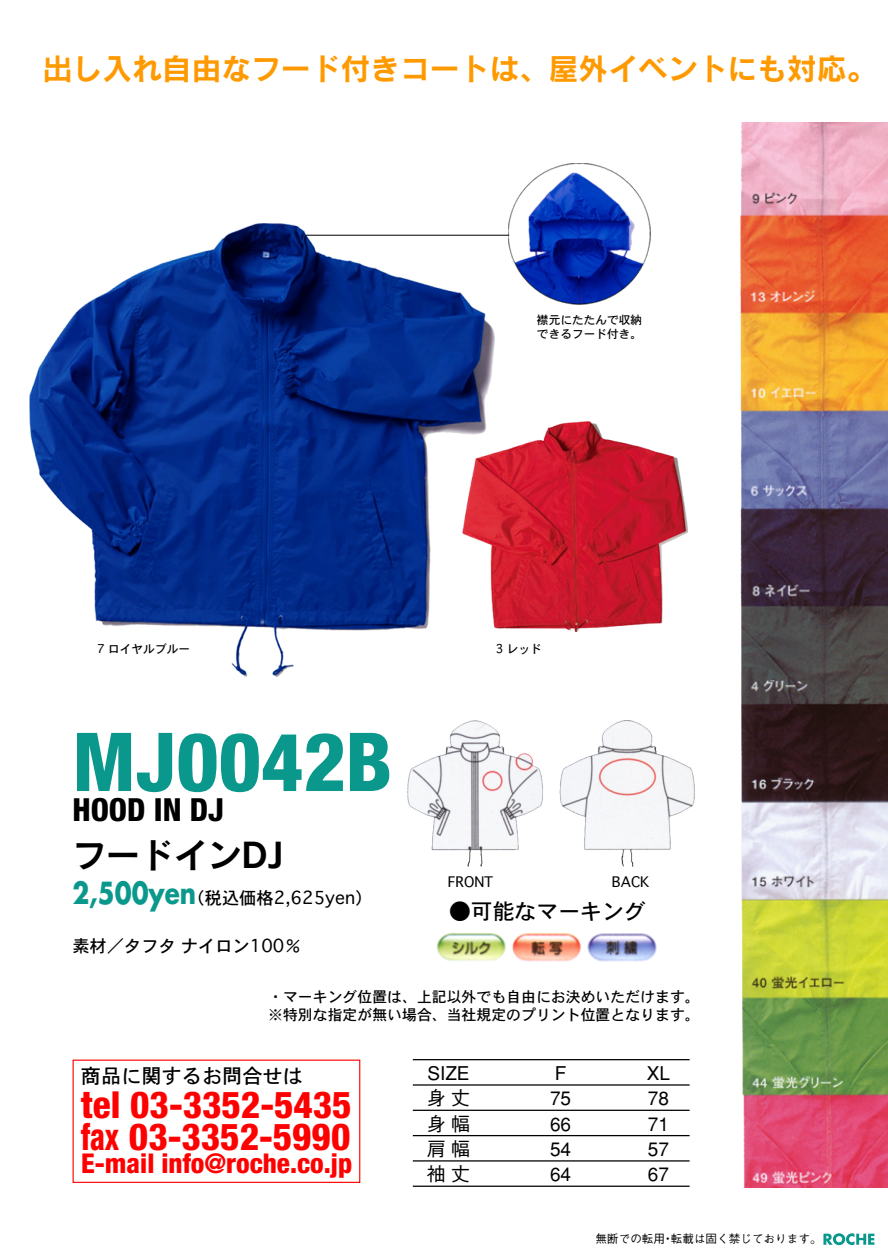
<style>
.page{position:relative;width:888px;height:1260px;background:#fff}
.page>*{position:absolute;margin:0;border:0;box-sizing:border-box;transform-origin:0 0}
.t1{font:800 condensed 81.45px "Helvetica Neue";color:#0a988d}
.t2{font:800 condensed 37.2px/31.8px "Helvetica Neue";color:#f00}
.t3{font:33.75px "Rodin CID B";color:#000}
.t4{font:800 condensed 31.95px "Helvetica Neue";color:#000}
.t5{font:29.7px "Rodin CID B";color:#f90}
.t6{font:800 condensed 27.3px "Helvetica Neue";color:#f00}
.t7{font:21.9px "Osaka";color:#000}
.t8{font:20.25px "Osaka";color:#000}
.t9{font:500 19.05px/25.3px "Gothic BBB";color:#000;text-align:justify}
.t10{font:17.25px "Osaka";color:#000}
.t11{font:14.85px/17.9px "Osaka";color:#000}
.t12{font:14.1px "Osaka";color:#000}
.t13{font:11.7px/14px "Osaka";color:#000}
.t14{font:500 11.55px "Gothic BBB";color:#000}
.s1{font-family:"Futura";font-weight:700;font-size:29.55px;color:#0a988d}
</style>
<div class="page">
<svg style="left:823px;top:1233px;width:51px;height:12px"></svg>
<div style="left:73px;top:1060px;width:287px;height:123px;border:1px solid #f00"></div>
<img style="left:436px;top:932px;width:221px;height:30px">
<hr style="left:413px;top:1059px;width:277px;height:1px;background:#000">
<hr style="left:413px;top:1084px;width:277px;height:2px;background:#000">
<hr style="left:413px;top:1110px;width:277px;height:1px;background:#000">
<hr style="left:413px;top:1135px;width:277px;height:1px;background:#000">
<hr style="left:413px;top:1160px;width:277px;height:2px;background:#000">
<hr style="left:413px;top:1186px;width:277px;height:1px;background:#000">
<img style="left:408px;top:720px;width:286px;height:146px">
<img style="left:509px;top:163px;width:141px;height:142px">
<img style="left:740px;top:123px;width:148px;height:1064px">
<img style="left:494px;top:421px;width:193px;height:210px">
<img style="left:29px;top:223px;width:465px;height:454px">
<hr style="left:306px;top:235px;width:203px;height:1px;background:#000">
<h3 class="t5" style="left:43px;top:49px;width:835px">出し入れ自由なフード付きコートは、屋外イベントにも対応。</h3>
<p class="t13" style="left:537px;top:313px;width:107px">襟元にたたんで収納できるフード付き。</p>
<p class="t13" style="left:97px;top:641px;width:94px">7 ロイヤルブルー</p>
<p class="t13" style="left:496px;top:641px;width:48px">3 レッド</p>
<h1 class="t1" style="left:72px;top:712px;width:322px">MJ0042B</h1>
<h3 class="t4" style="left:72px;top:790px;width:153px">HOOD IN DJ</h3>
<h3 class="t3" style="left:72px;top:832px;width:213px">フードインDJ</h3>
<p class="t10" style="left:72px;top:887px;width:301px"><span class="s1">2,500yen</span>（税込価格2,625yen）</p>
<p class="t10" style="left:72px;top:935px;width:231px">素材／タフタナイロン100％</p>
<p class="t12" style="left:448px;top:873px;width:47px">FRONT</p>
<p class="t12" style="left:612px;top:873px;width:39px">BACK</p>
<h3 class="t7" style="left:449px;top:897px;width:198px">●可能なマーキング</h3>
<p class="t11" style="left:268px;top:987px;width:433px">・マーキング位置は、上記以外でも自由にお決めいただけます。※特別な指定が無い場合、当社規定のプリント位置となります。</p>
<h3 class="t8" style="left:81px;top:1063px;width:224px">商品に関するお問合せは</h3>
<h2 class="t2" style="left:81px;top:1089px;width:272px">tel 03-3352-5435 fax 03-3352-5990</h2>
<h3 class="t6" style="left:81px;top:1147px;width:273px">E-mail info@roche.co.jp</h3>
<p class="t9" style="left:427px;top:1061px;width:45px">SIZE身丈身幅肩幅袖丈</p>
<p class="t9" style="left:550px;top:1061px;width:23px;text-align:left">F<br>75<br>66<br>54<br>64</p>
<p class="t9" style="left:647px;top:1061px;width:25px">XL 78<br>71<br>57<br>67</p>
<p class="t14" style="left:596px;top:1232px;width:227px">無断での転用・転載は固く禁じております。</p>
</div>
